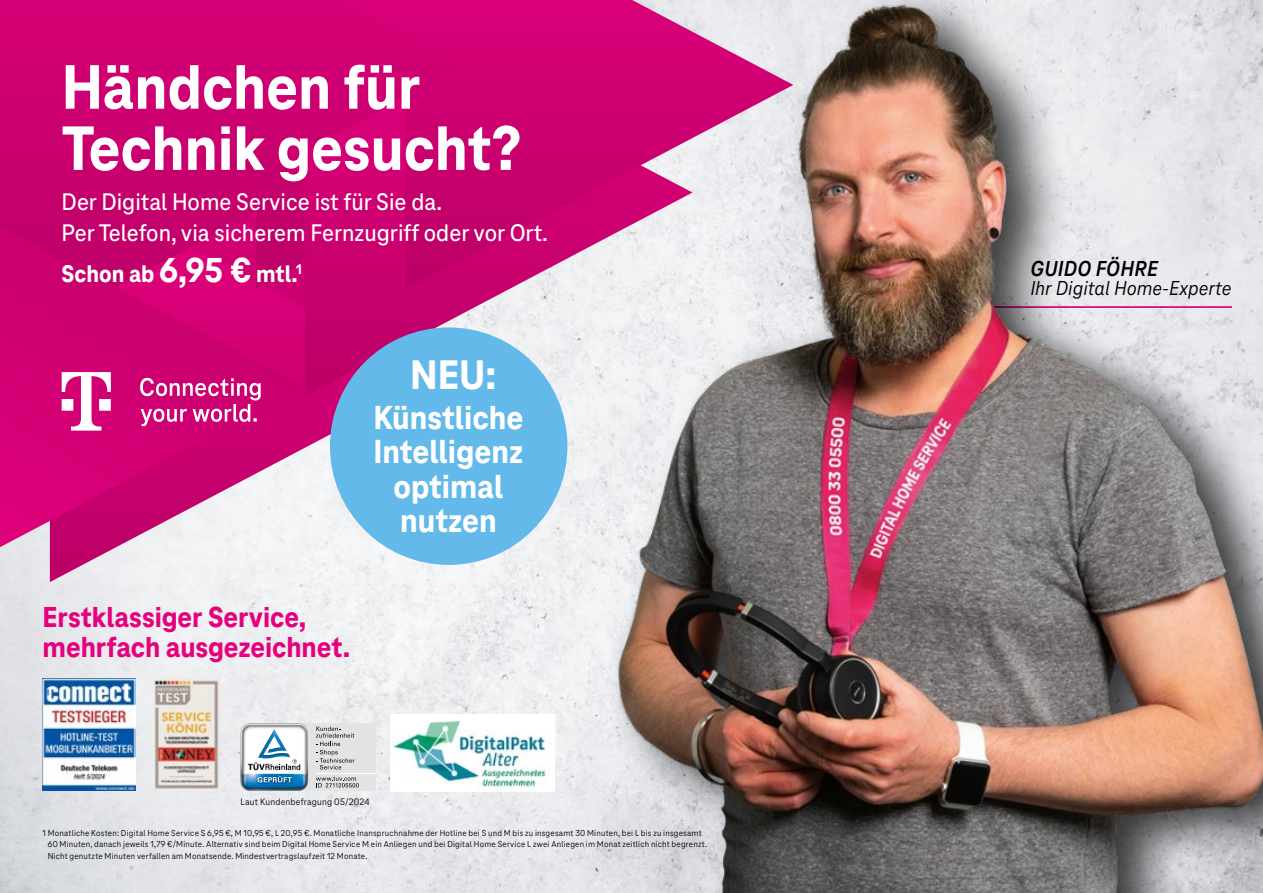
<style>
.page{position:relative;width:1263px;height:893px;background:#fff}
.page>*{position:absolute;margin:0;border:0;box-sizing:border-box;transform-origin:0 0}
.t1{font:800 65.1px/61.2px "Tele Neo";color:#fff}
.t2{font:800 42.9px "Tele Neo";color:#fff}
.t3{font:800 34.65px/34px "Tele Neo";color:#fff;text-align:center}
.t4{font:800 30px/30px "Tele Neo";letter-spacing:-.005em;color:#e6007d}
.t5{font:500 24.9px/30.6px "Tele Neo";color:#fff}
.t6{font:800 24.9px "Tele Neo";color:#fff}
.t7{font:italic 700 22.5px "Tele Neo";letter-spacing:.01em;color:#000}
.t8{font:italic 21px "Tele Neo";color:#000}
.t9{font:9.75px "Tele Neo";letter-spacing:.02em;color:#000}
.t10{font:9px/11.2px "Tele Neo";letter-spacing:.025em;color:#000}
.s1{font-size:36px}
</style>
<div class="page">
<img style="left:0;top:542px;width:519px;height:351px">
<svg style="left:50px;top:321px;width:388px;height:261px"></svg>
<svg style="left:305px;top:289px;width:214px;height:108px;background:#cc3789"></svg>
<svg style="left:466px;top:0;width:53px;height:289px;background:#cb0070"></svg>
<svg style="left:0;top:0;width:466px;height:311px;background:#cc0070"></svg>
<svg style="left:0;top:227px;width:304px;height:320px;background:#d11b7f"></svg>
<svg style="left:62px;top:372px;width:49px;height:59px"></svg>
<svg style="left:140px;top:378px;width:121px;height:48px"></svg>
<div style="left:330px;top:327px;width:237px;height:238px;background:#63b9e9;border-radius:50%"></div>
<img style="left:519px;top:0;width:744px;height:893px">
<img style="left:391px;top:714px;width:164px;height:77px">
<svg style="left:240px;top:723px;width:136px;height:68px"></svg>
<img style="left:154px;top:678px;width:66px;height:113px">
<img style="left:43px;top:678px;width:93px;height:112px">
<h1 class="t1" style="left:62px;top:57px;width:461px">Händchen für<br>Technik gesucht?</h1>
<h3 class="t5" style="left:62px;top:187px;width:488px">Der Digital Home Service ist für Sie da.<br>Per Telefon, via sicherem Fernzugriff oder vor Ort.</h3>
<h3 class="t6" style="left:62px;top:260px;width:242px">Schon ab <span class="s1">6,95 €</span> mtl.<sup>1</sup></h3>
<h2 class="t2" style="left:410px;top:351px;width:88px">NEU:</h2>
<h3 class="t3" style="left:373px;top:401px;width:151px">Künstliche<br>Intelligenz optimal nutzen</h3>
<h3 class="t4" style="left:43px;top:603px;width:309px">Erstklassiger Service, mehrfach ausgezeichnet.</h3>
<p class="t9" style="left:240px;top:797px;width:131px">Laut Kundenbefragung 05/2024</p>
<p class="t10" style="left:48px;top:827px;width:661px;text-indent:-5px">1 Monatliche Kosten: Digital Home Service S 6,95 €, M 10,95 €, L 20,95 €. Monatliche Inanspruchnahme der Hotline bei S und M bis zu insgesamt 30 Minuten, bei L bis zu insgesamt<br>60 Minuten, danach jeweils 1,79 €/Minute. Alternativ sind beim Digital Home Service M ein Anliegen und bei Digital Home Service L zwei Anliegen im Monat zeitlich nicht begrenzt.<br>Nicht genutzte Minuten verfallen am Monatsende. Mindestvertragslaufzeit 12 Monate.</p>
<h3 class="t7" style="left:1030px;top:256px;width:129px">GUIDO FÖHRE</h3>
<h3 class="t8" style="left:1030px;top:277px;width:203px">Ihr Digital Home-Experte</h3>
</div>
